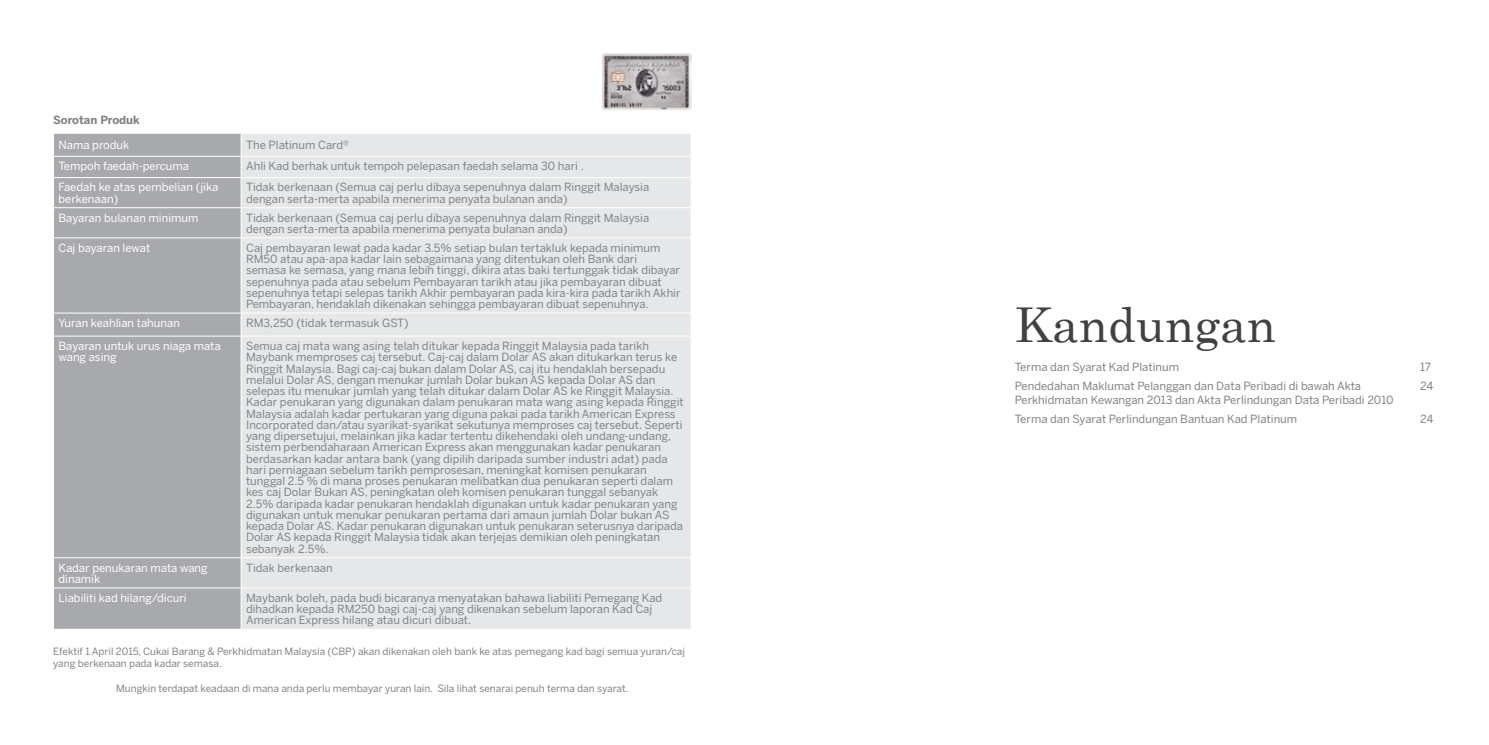
<style>
.page{position:relative;width:1489px;height:745px;background:#fff}
.page>*{position:absolute;margin:0;border:0;box-sizing:border-box;transform-origin:0 0}
.t1{font:48px "Century Schoolbook";color:#414042}
.t2{font:11.25px/11.2px "Benton Sans";color:#808285}
.t3{font:11.25px/11.2px "Benton Sans";color:#fff}
.t4{font:700 11.25px "Benton Sans";color:#808285}
.t5{font:10px/12px "Benton Sans";color:#808285}
</style>
<div class="page">
<div style="left:602px;top:52px;width:90px;height:58px;background:#000;opacity:.1"></div>
<div style="left:54px;top:134px;width:187px;height:494px;background:#a7a9ac"></div>
<div style="left:242px;top:134px;width:448px;height:494px;background:#e6e7e8"></div>
<hr style="left:53px;top:156px;width:188px;height:1px;background:#fff">
<hr style="left:241px;top:156px;width:450px;height:1px;background:#fff">
<hr style="left:53px;top:177px;width:188px;height:1px;background:#fff">
<hr style="left:241px;top:177px;width:450px;height:1px;background:#fff">
<hr style="left:53px;top:207px;width:188px;height:1px;background:#fff">
<hr style="left:241px;top:207px;width:450px;height:1px;background:#fff">
<svg style="left:241px;top:134px;width:1px;height:103px"></svg>
<svg style="left:690px;top:134px;width:1px;height:103px"></svg>
<hr style="left:53px;top:237px;width:188px;height:1px;background:#fff">
<hr style="left:241px;top:237px;width:450px;height:1px;background:#fff">
<hr style="left:53px;top:312px;width:188px;height:1px;background:#fff">
<hr style="left:241px;top:312px;width:450px;height:1px;background:#fff">
<svg style="left:241px;top:314px;width:1px;height:21px"></svg>
<svg style="left:690px;top:314px;width:1px;height:21px"></svg>
<hr style="left:53px;top:335px;width:188px;height:1px;background:#fff">
<hr style="left:241px;top:335px;width:450px;height:1px;background:#fff">
<hr style="left:53px;top:557px;width:188px;height:1px;background:#fff">
<hr style="left:241px;top:557px;width:450px;height:1px;background:#fff">
<hr style="left:53px;top:587px;width:188px;height:1px;background:#fff">
<hr style="left:241px;top:587px;width:450px;height:1px;background:#fff">
<p class="t4" style="left:53px;top:113px;width:88px">Sorotan Produk</p>
<p class="t3" style="left:58px;top:139px;width:72px">Nama produk</p>
<p class="t2" style="left:246px;top:139px;width:105px">The Platinum Card®</p>
<p class="t3" style="left:58px;top:160px;width:132px">Tempoh faedah-percuma</p>
<p class="t2" style="left:246px;top:160px;width:339px">Ahli Kad berhak untuk tempoh pelepasan faedah selama 30 hari .</p>
<p class="t3" style="left:58px;top:181px;width:161px">Faedah ke atas pembelian (jika berkenaan)</p>
<p class="t2" style="left:246px;top:181px;width:405px">Tidak berkenaan (Semua caj perlu dibaya sepenuhnya dalam Ringgit Malaysia dengan serta-merta apabila menerima penyata bulanan anda)</p>
<p class="t3" style="left:58px;top:211px;width:141px">Bayaran bulanan minimum</p>
<p class="t2" style="left:246px;top:211px;width:405px">Tidak berkenaan (Semua caj perlu dibaya sepenuhnya dalam Ringgit Malaysia dengan serta-merta apabila menerima penyata bulanan anda)</p>
<p class="t3" style="left:58px;top:242px;width:93px">Caj bayaran lewat</p>
<p class="t2" style="left:246px;top:242px;width:436px">Caj pembayaran lewat pada kadar 3.5% setiap bulan tertakluk kepada minimum RM50 atau apa-apa kadar lain sebagaimana yang ditentukan oleh Bank dari<br>semasa ke semasa, yang mana lebih tinggi, dikira atas baki tertunggak tidak dibayar sepenuhnya pada atau sebelum Pembayaran tarikh atau jika pembayaran dibuat sepenuhnya tetapi selepas tarikh Akhir pembayaran pada kira-kira pada tarikh Akhir Pembayaran, hendaklah dikenakan sehingga pembayaran dibuat sepenuhnya.</p>
<p class="t3" style="left:58px;top:317px;width:123px">Yuran keahlian tahunan</p>
<p class="t2" style="left:246px;top:317px;width:164px">RM3,250 (tidak termasuk GST)</p>
<p class="t3" style="left:58px;top:340px;width:164px">Bayaran untuk urus niaga mata wang asing</p>
<p class="t2" style="left:246px;top:340px;width:439px">Semua caj mata wang asing telah ditukar kepada Ringgit Malaysia pada tarikh Maybank memproses caj tersebut. Caj-caj dalam Dolar AS akan ditukarkan terus ke Ringgit Malaysia. Bagi caj-caj bukan dalam Dolar AS, caj itu hendaklah bersepadu melalui Dolar AS, dengan menukar jumlah Dolar bukan AS kepada Dolar AS dan selepas itu menukar jumlah yang telah ditukar dalam Dolar AS ke Ringgit Malaysia.<br>Kadar penukaran yang digunakan dalam penukaran mata wang asing kepada Ringgit Malaysia adalah kadar pertukaran yang diguna pakai pada tarikh American Express Incorporated dan/atau syarikat-syarikat sekutunya memproses caj tersebut. Seperti yang dipersetujui, melainkan jika kadar tertentu dikehendaki oleh undang-undang, sistem perbendaharaan American Express akan menggunakan kadar penukaran berdasarkan kadar antara bank (yang dipilih daripada sumber industri adat) pada hari perniagaan sebelum tarikh pemprosesan, meningkat komisen penukaran tunggal 2.5 % di mana proses penukaran melibatkan dua penukaran seperti dalam kes caj Dolar Bukan AS, peningkatan oleh komisen penukaran tunggal sebanyak 2.5% daripada kadar penukaran hendaklah digunakan untuk kadar penukaran yang digunakan untuk menukar penukaran pertama dari amaun jumlah Dolar bukan AS kepada Dolar AS. Kadar penukaran digunakan untuk penukaran seterusnya daripada Dolar AS kepada Ringgit Malaysia tidak akan terjejas demikian oleh peningkatan sebanyak 2.5%.</p>
<p class="t3" style="left:58px;top:561px;width:151px">Kadar penukaran mata wang dinamik</p>
<p class="t2" style="left:246px;top:561px;width:88px">Tidak berkenaan</p>
<p class="t3" style="left:58px;top:591px;width:130px">Liabiliti kad hilang/dicuri</p>
<p class="t2" style="left:246px;top:591px;width:418px">Maybank boleh, pada budi bicaranya menyatakan bahawa liabiliti Pemegang Kad dihadkan kepada RM250 bagi caj-caj yang dikenakan sebelum laporan Kad Caj<br>American Express hilang atau dicuri dibuat.</p>
<p class="t5" style="left:53px;top:645px;width:633px">Efektif 1 April 2015, Cukai Barang &amp; Perkhidmatan Malaysia (CBP) akan dikenakan oleh bank ke atas pemegang kad bagi semua yuran/caj yang berkenaan pada kadar semasa.</p>
<p class="t5" style="left:116px;top:681px;width:514px">Mungkin terdapat keadaan di mana anda perlu membayar yuran lain. Sila lihat senarai penuh terma dan syarat.</p>
<h1 class="t1" style="left:1014px;top:294px;width:263px">Kandungan</h1>
<p class="t2" style="left:1014px;top:361px;width:166px">Terma dan Syarat Kad Platinum</p>
<p class="t2" style="left:1419px;top:361px;width:12px">17</p>
<p class="t2" style="left:1014px;top:380px;width:348px">Pendedahan Maklumat Pelanggan dan Data Peribadi di bawah Akta</p>
<p class="t2" style="left:1419px;top:380px;width:15px">24</p>
<p class="t2" style="left:1014px;top:390px;width:380px;line-height:18.8px">Perkhidmatan Kewangan 2013 dan Akta Perlindungan Data Peribadi 2010<br>Terma dan Syarat Perlindungan Bantuan Kad Platinum</p>
<p class="t2" style="left:1419px;top:412px;width:15px">24</p>
</div>
